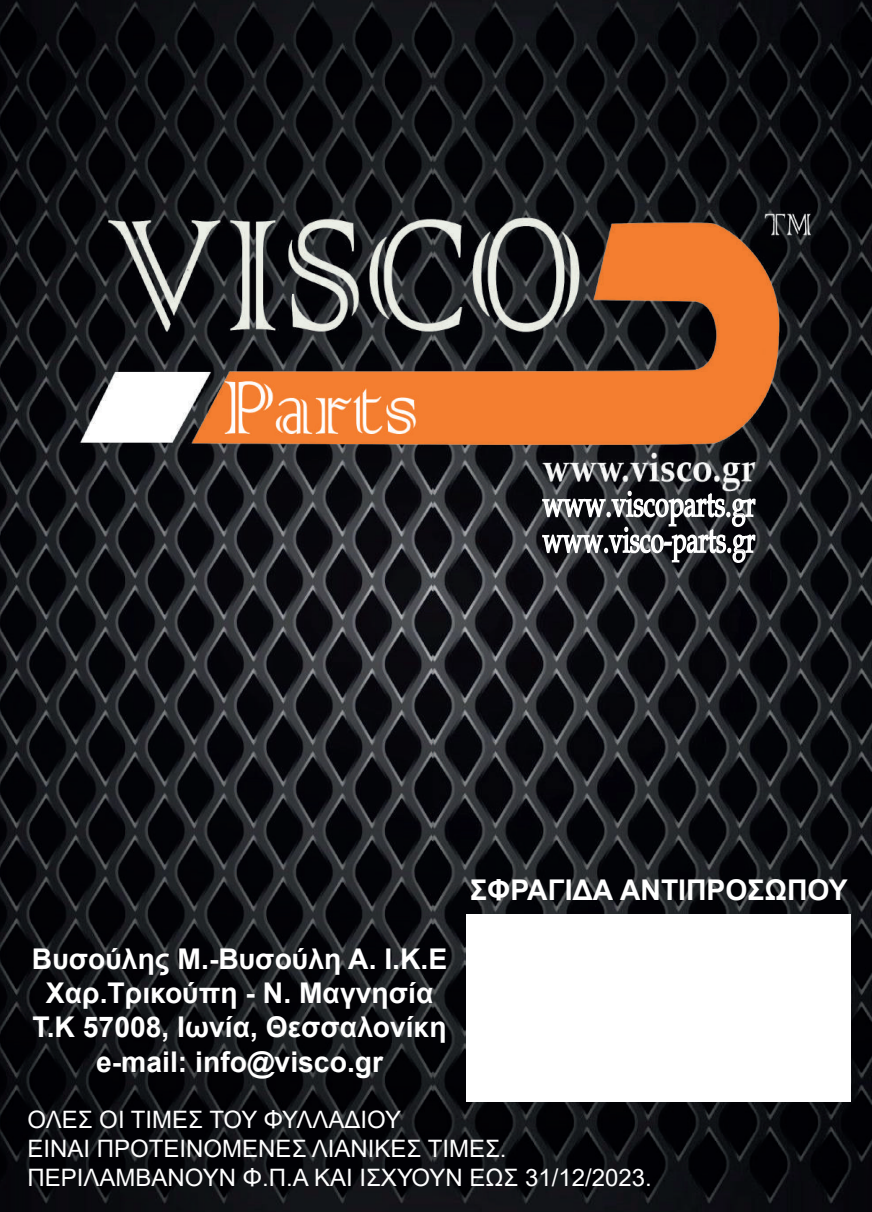
<style>
.page{position:relative;width:872px;height:1212px;background:#fff}
.page>*{position:absolute;margin:0;border:0;box-sizing:border-box;transform-origin:0 0}
.t1{font:36px/36px "Book Antiqua";color:#fff;scale:.7 1}
.t2{font:700 28.5px/34.2px "Arial";color:#fff;text-align:center}
.t3{font:24px/28.8px "Arial";color:#fff}
</style>
<div class="page">
<img style="left:0;top:0;width:872px;height:1212px">
<img style="left:39px;top:133px;width:791px;height:365px">
<svg style="left:541px;top:490px;width:215px;height:74px;background:#555659"></svg>
<div style="left:467px;top:914px;width:384px;height:187px;background:#fff"></div>
<p class="t1" style="left:542px;top:485px;width:305px">www.viscoparts.gr www.visco-parts.gr</p>
<p class="t2" style="left:32px;top:942px;width:417px">Βυσούλης Μ.-Βυσούλη Α. Ι.Κ.Ε<br>Χαρ.Τρικούπη - Ν. Μαγνησία<br>Τ.Κ 57008, Ιωνία, Θεσσαλονίκη e-mail: info@visco.gr</p>
<p class="t2" style="left:470px;top:873px;width:379px">ΣΦΡΑΓΙΔΑ ΑΝΤΙΠΡΟΣΩΠΟΥ</p>
<p class="t3" style="left:28px;top:1105px;width:626px">ΟΛΕΣ ΟΙ ΤΙΜΕΣ ΤΟΥ ΦΥΛΛΑΔΙΟΥ<br>ΕΙΝΑΙ ΠΡΟΤΕΙΝΟΜΕΝΕΣ ΛΙΑΝΙΚΕΣ ΤΙΜΕΣ.<br>ΠΕΡΙΛΑΜΒΑΝΟΥΝ Φ.Π.Α ΚΑΙ ΙΣΧΥΟΥΝ ΕΩΣ 31/12/2023.</p>
</div>
